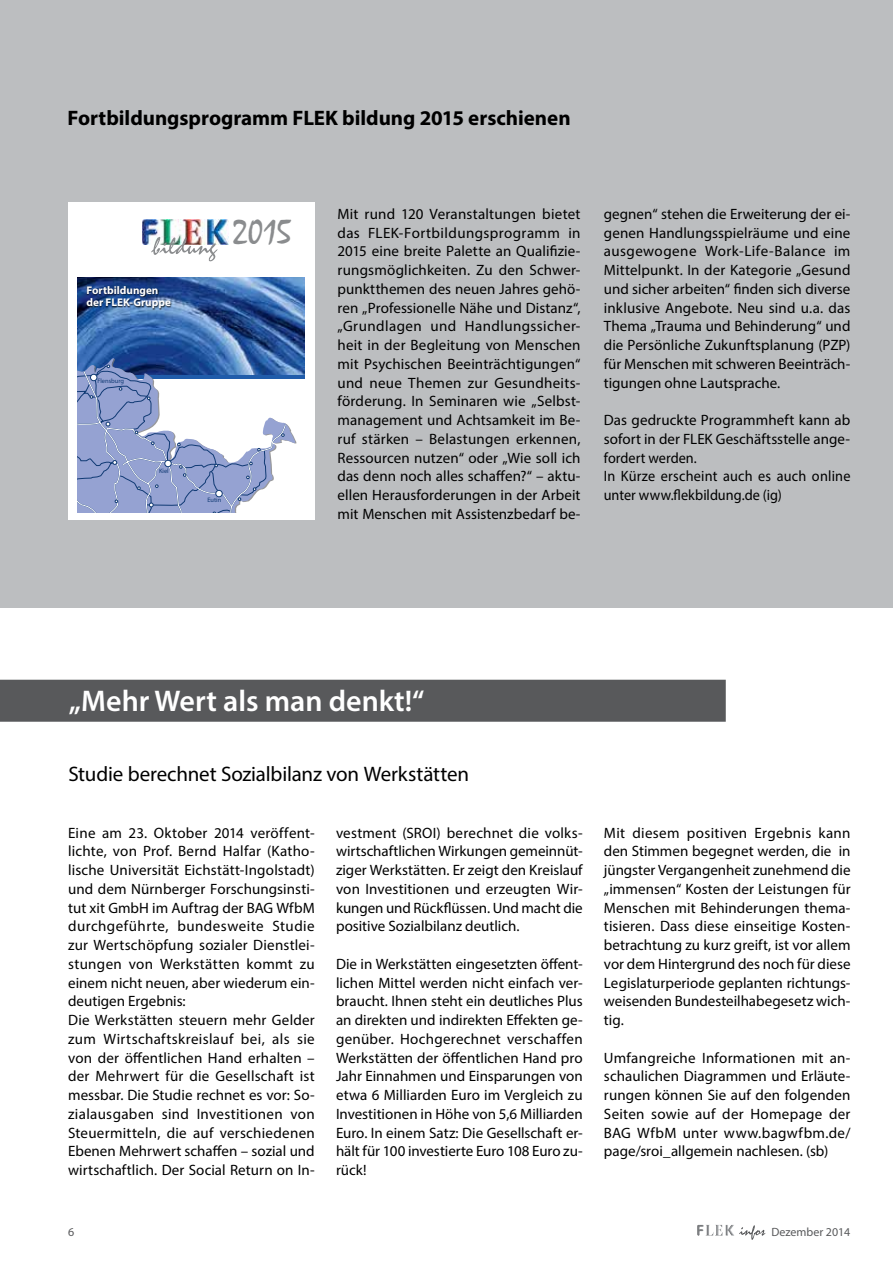
<style>
.page{position:relative;width:893px;height:1263px;background:#fff}
.page>*{position:absolute;margin:0;border:0;box-sizing:border-box;transform-origin:0 0}
.t1{font:35.85px "Mistral";color:#8a8c8e}
.t2{font:600 30px "Myriad Pro";color:#fff}
.t3{font:700 21px "Myriad Pro";color:#000}
.t4{font:21px "Myriad Pro";letter-spacing:-.01em;color:#000}
.t5{font:15px/18.8px "Myriad Pro";letter-spacing:.005em;color:#000;text-align:justify}
.t6{font:12px "Myriad Pro";color:#58595b}
.t7{font:700 11.1px/12.3px "Myriad Pro";color:#fff}
.t8{font:6.45px "Myriad Pro";color:#103a74}
</style>
<div class="page">
<svg style="left:715px;top:1225px;width:8px;height:11px"></svg>
<svg style="left:739px;top:1225px;width:26px;height:15px"></svg>
<div style="left:0;top:680px;width:726px;height:42px;background:#58595b"></div>
<div style="left:0;top:0;width:893px;height:608px;background:#bcbec0"></div>
<div style="left:68px;top:202px;width:247px;height:318px;background:#fff"></div>
<img style="left:77px;top:277px;width:228px;height:98px">
<hr style="left:78px;top:375px;width:227px;height:4px;background:#205caa">
<img style="left:142px;top:219px;width:87px;height:26px">
<svg style="left:151px;top:237px;width:67px;height:24px"></svg>
<svg style="left:77px;top:311px;width:221px;height:202px"></svg>
<div style="left:86px;top:286px;width:86px;height:24px;background:#000;opacity:.8"></div>
<h3 class="t3" style="left:68px;top:104px;width:505px">Fortbildungsprogramm FLEK bildung 2015 erschienen</h3>
<p class="t7" style="left:87px;top:284px;width:86px">Fortbildungen der FLEK-Gruppe</p>
<p class="t8" style="left:97px;top:377px;width:28px">Flensburg</p>
<p class="t8" style="left:159px;top:467px;width:11px">Kiel</p>
<h1 class="t1" style="left:233px;top:209px;width:60px">2015</h1>
<p class="t8" style="left:207px;top:496px;width:15px">Eutin</p>
<p class="t5" style="left:338px;top:204px;width:245px">Mit rund 120 Veranstaltungen bietet das FLEK-Fortbildungsprogramm in 2015 eine breite Palette an Qualifizie&shy;rungsmöglichkeiten. Zu den Schwer&shy;punktthemen des neuen Jahres gehö&shy;ren „Professionelle Nähe und Distanz“, „Grundlagen und Handlungssicher&shy;heit in der Begleitung von Menschen mit Psychischen Beeinträchtigungen“ und neue Themen zur Gesundheits&shy;förderung. In Seminaren wie „Selbst&shy;management und Achtsamkeit im Be&shy;ruf stärken – Belastungen erkennen, Ressourcen nutzen“ oder „Wie soll ich das denn noch alles schaffen?“ – aktu&shy;ellen Herausforderungen in der Arbeit mit Menschen mit Assistenzbedarf be-</p>
<p class="t5" style="left:604px;top:204px;width:248px">gegnen“ stehen die Erweiterung der ei&shy;genen Handlungsspielräume und eine ausgewogene Work-Life-Balance im Mittelpunkt. In der Kategorie „Gesund und sicher arbeiten“ finden sich diverse inklusive Angebote. Neu sind u.a. das Thema „Trauma und Behinderung“ und die Persönliche Zukunftsplanung (PZP) für Menschen mit schweren Beeinträch&shy;tigungen ohne Lautsprache.</p>
<p class="t5" style="left:604px;top:410px;width:248px;text-align:left">Das gedruckte Programmheft kann ab sofort in der FLEK Geschäftsstelle ange&shy;fordert werden.<br>In Kürze erscheint auch es auch online unter www.flekbildung.de (ig)</p>
<h2 class="t2" style="left:69px;top:682px;width:357px">„Mehr Wert als man denkt!“</h2>
<h3 class="t4" style="left:68px;top:761px;width:402px">Studie berechnet Sozialbilanz von Werkstätten</h3>
<p class="t5" style="left:68px;top:823px;width:248px;text-align:left">Eine am 23. Oktober 2014 veröffent&shy;lichte, von Prof. Bernd Halfar (Katho&shy;lische Universität Eichstätt-Ingolstadt) und dem Nürnberger Forschungsinsti&shy;tut xit GmbH im Auftrag der BAG WfbM durchgeführte, bundesweite Studie zur Wertschöpfung sozialer Dienstlei&shy;stungen von Werkstätten kommt zu einem nicht neuen, aber wiederum ein&shy;deutigen Ergebnis:<br>Die Werkstätten steuern mehr Gelder zum Wirtschaftskreislauf bei, als sie von der öffentlichen Hand erhalten – der Mehrwert für die Gesellschaft ist messbar. Die Studie rechnet es vor: So&shy;zialausgaben sind Investitionen von Steuermitteln, die auf verschiedenen Ebenen Mehrwert schaffen – sozial und wirtschaftlich. Der Social Return on In-</p>
<p class="t5" style="left:336px;top:823px;width:248px">vestment (SROI) berechnet die volks&shy;wirtschaftlichen Wirkungen gemeinnüt&shy;ziger Werkstätten. Er zeigt den Kreislauf von Investitionen und erzeugten Wir&shy;kungen und Rückflüssen. Und macht die positive Sozialbilanz deutlich.</p>
<p class="t5" style="left:336px;top:954px;width:248px">Die in Werkstätten eingesetzten öffent&shy;lichen Mittel werden nicht einfach ver&shy;braucht. Ihnen steht ein deutliches Plus an direkten und indirekten Effekten ge&shy;genüber. Hochgerechnet verschaffen Werkstätten der öffentlichen Hand pro Jahr Einnahmen und Einsparungen von etwa 6 Milliarden Euro im Vergleich zu Investitionen in Höhe von 5,6 Milliarden Euro. In einem Satz: Die Gesellschaft er&shy;hält für 100 investierte Euro 108 Euro zu&shy;rück!</p>
<p class="t5" style="left:604px;top:823px;width:248px">Mit diesem positiven Ergebnis kann den Stimmen begegnet werden, die in jüngster Vergangenheit zunehmend die „immensen“ Kosten der Leistungen für Menschen mit Behinderungen thema&shy;tisieren. Dass diese einseitige Kosten&shy;betrachtung zu kurz greift, ist vor allem vor dem Hintergrund des noch für diese Legislaturperiode geplanten richtungs&shy;weisenden Bundesteilhabegesetz wich&shy;tig.</p>
<p class="t5" style="left:604px;top:1048px;width:248px">Umfangreiche Informationen mit an&shy;schaulichen Diagrammen und Erläute&shy;rungen können Sie auf den folgenden Seiten sowie auf der Homepage der BAG WfbM unter www.bagwfbm.de/ page/sroi_allgemein nachlesen. (sb)</p>
<p class="t6" style="left:68px;top:1224px;width:8px">6</p>
<p class="t6" style="left:771px;top:1224px;width:81px">Dezember 2014</p>
</div>
